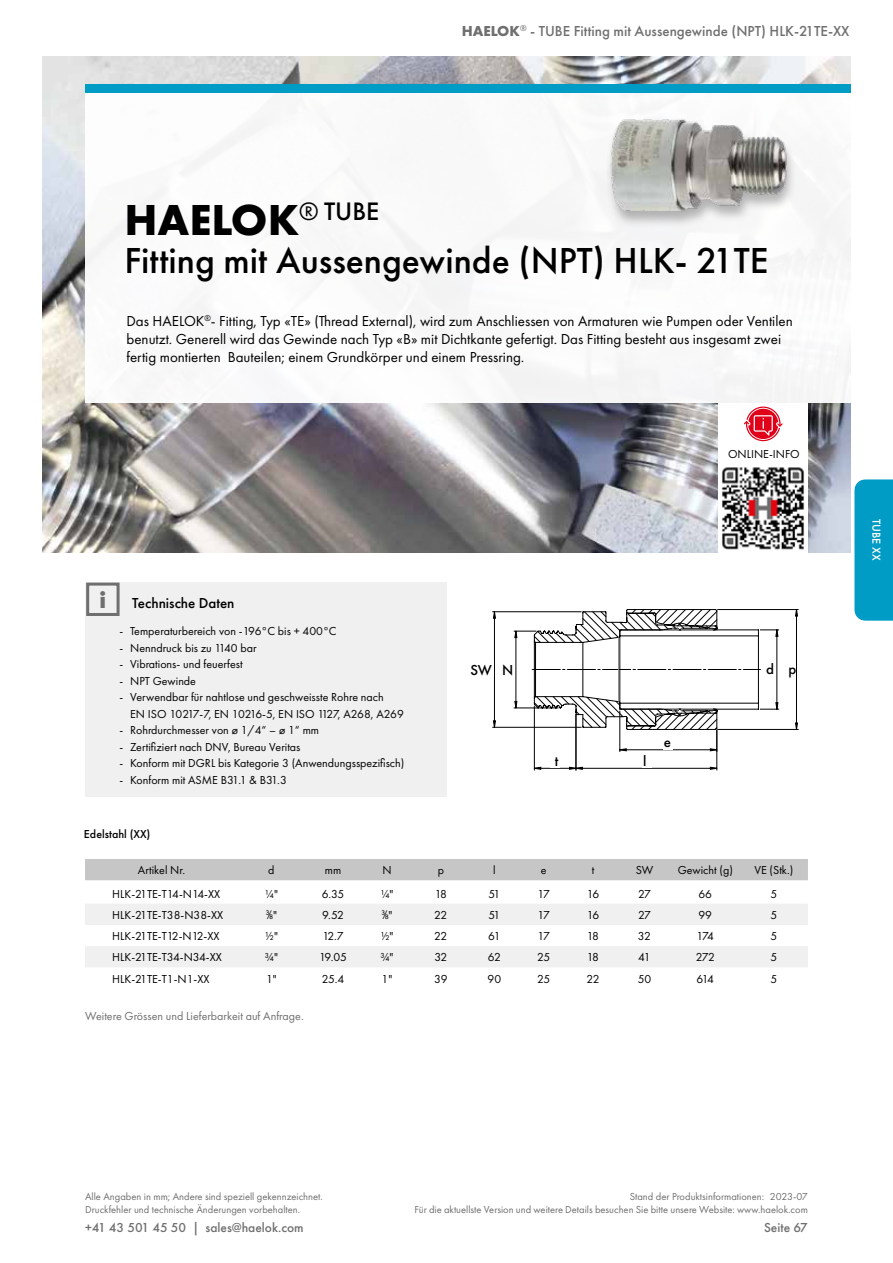
<style>
.page{position:relative;width:893px;height:1263px;background:#fff}
.page>*{position:absolute;margin:0;border:0;box-sizing:border-box;transform-origin:0 0}
.t1{font:700 45px "Futura PT";color:#000}
.t2{font:500 37.5px "Futura PT";color:#000}
.t3{font:800 condensed 21px "Futura";color:#706f6f}
.t4{font:15px/18px "Futura PT";color:#000}
.t5{font:500 15px "Futura PT";color:#706f6f}
.t6{font:500 15px "Futura PT";color:#000}
.t7{font:500 13.5px "Futura PT";color:#706f6f}
.t8{font:12px/16.5px "Futura PT";color:#000}
.t9{font:12px "Futura PT";color:#706f6f}
.t10{font:500 12px "Futura PT";color:#000}
.t11{font:700 12px "Letter Gothic Std";color:#000}
.t12{font:500 12px "Futura PT";color:#fff}
.t13{font:10.5px "Futura PT";color:#706f6f}
.t14{font:8.85px "Arial Narrow";color:#000}
.t15{font:8.85px "Arial";color:#000}
.s1{font-weight:700}
.s2{font-family:"Futura PT";font-weight:400}
</style>
<div class="page">
<div style="left:854px;top:479px;width:39px;height:142px;background:#009cc5"></div>
<img style="left:43px;top:57px;width:807px;height:496px">
<div style="left:85px;top:84px;width:769px;height:319px;background:#fff"></div>
<div style="left:85px;top:583px;width:362px;height:213px;background:#f0f0f0"></div>
<div style="left:86px;top:583px;width:34px;height:33px;border:3px solid #706f6f"></div>
<svg style="left:85px;top:904px;width:723px;height:63px;fill:#f0f0f0"></svg>
<div style="left:85px;top:84px;width:765px;height:9px;background:#009cc5"></div>
<hr style="left:469px;top:983px;width:339px;height:1px;background:#000">
<hr style="left:892px;top:585px;width:1px;height:212px;background:#000">
<hr style="left:469px;top:585px;width:339px;height:1px;background:#000">
<hr style="left:469px;top:585px;width:1px;height:212px;background:#000">
<svg style="left:493px;top:609px;width:305px;height:161px"></svg>
<hr style="left:618px;top:637px;width:1px;height:65px;background:#808080">
<img style="left:594px;top:118px;width:212px;height:148px">
<div style="left:484px;top:660px;width:10px;height:16px;background:#fff"></div>
<div style="left:505px;top:660px;width:10px;height:16px;background:#fff"></div>
<div style="left:766px;top:659px;width:10px;height:16px;background:#fff"></div>
<div style="left:786px;top:661px;width:10px;height:16px;background:#fff"></div>
<div style="left:663px;top:733px;width:10px;height:16px;background:#fff"></div>
<div style="left:550px;top:751px;width:10px;height:16px;background:#fff"></div>
<div style="left:642px;top:751px;width:10px;height:16px;background:#fff"></div>
<div style="left:719px;top:403px;width:89px;height:150px;background:#fff"></div>
<img style="left:722px;top:467px;width:83px;height:83px">
<svg style="left:744px;top:407px;width:39px;height:34px"></svg>
<div style="left:85px;top:859px;width:723px;height:21px;background:#c6c6c6"></div>
<p class="t5" style="left:462px;top:22px;width:389px"><span class="s1">HAELOK</span><sup>®</sup> - TUBE Fitting mit Aussengewinde (NPT) HLK-21TE-XX</p>
<h1 class="t1" style="left:124px;top:191px;width:256px">HAELOK<sup>®</sup> <sup>TUBE</sup></h1>
<h2 class="t2" style="left:124px;top:238px;width:646px">Fitting mit Aussengewinde (NPT) HLK- 21TE</h2>
<p class="t4" style="left:126px;top:312px;width:668px">Das HAELOK<sup>®</sup>- Fitting, Typ «TE» (Thread External), wird zum Anschliessen von Armaturen wie Pumpen oder Ventilen benutzt. Generell wird das Gewinde nach Typ «B» mit Dichtkante gefertigt. Das Fitting besteht aus insgesamt zwei fertig montierten Bauteilen; einem Grundkörper und einem Pressring.</p>
<h3 class="t3" style="left:100px;top:586px;width:8px">i</h3>
<p class="t6" style="left:132px;top:594px;width:104px">Technische Daten</p>
<p class="t8" style="left:120px;top:623px;width:219px">- Temperaturbereich von -196°C bis + 400°C</p>
<p class="t8" style="left:120px;top:639px;width:139px">- Nenndruck bis zu 1140 bar</p>
<p class="t8" style="left:120px;top:656px;width:125px">- Vibrations- und feuerfest</p>
<p class="t8" style="left:120px;top:672px;width:78px">- NPT Gewinde</p>
<p class="t8" style="left:130px;top:689px;width:275px;text-indent:-11px">- Verwendbar für nahtlose und geschweisste Rohre nach<br>EN ISO 10217-7, EN 10216-5, EN ISO 1127, A268, A269</p>
<p class="t8" style="left:120px;top:722px;width:201px">- Rohrdurchmesser von ø 1/4“ – ø 1“ mm</p>
<p class="t8" style="left:120px;top:738px;width:182px">- Zertifiziert nach DNV, Bureau Veritas</p>
<p class="t8" style="left:120px;top:755px;width:286px">- Konform mit DGRL bis Kategorie 3 (Anwendungsspezifisch)</p>
<p class="t8" style="left:120px;top:771px;width:169px">- Konform mit ASME B31.1 &amp; B31.3</p>
<p class="t10" style="left:84px;top:827px;width:68px">Edelstahl (XX)</p>
<p class="t8" style="left:728px;top:446px;width:73px">ONLINE-INFO</p>
<p class="t6" style="left:470px;top:660px;width:44px">SW N</p>
<p class="t6" style="left:766px;top:660px;width:32px">d p</p>
<p class="t14" style="left:483px;top:675px;width:13px;rotate:-90deg">SW</p>
<p class="t14" style="left:504px;top:672px;width:7px;rotate:-90deg">G</p>
<p class="t14" style="left:765px;top:671px;width:6px;rotate:-90deg">d</p>
<p class="t14" style="left:785px;top:671px;width:6px;rotate:-90deg">p</p>
<p class="t6" style="left:555px;top:751px;width:5px">t</p>
<p class="t6" style="left:643px;top:751px;width:5px">l</p>
<p class="t14" style="left:554px;top:757px;width:4px">t</p>
<p class="t6" style="left:664px;top:733px;width:9px">e</p>
<p class="t14" style="left:666px;top:738px;width:6px">e</p>
<p class="t8" style="left:138px;top:862px;width:49px">Artikel Nr.</p>
<p class="t8" style="left:268px;top:862px;width:8px">d</p>
<p class="t8" style="left:325px;top:862px;width:18px">mm</p>
<p class="t8" style="left:382px;top:862px;width:11px">N</p>
<p class="t8" style="left:438px;top:862px;width:8px">p</p>
<p class="t8" style="left:493px;top:862px;width:4px">l</p>
<p class="t8" style="left:541px;top:862px;width:7px">e</p>
<p class="t8" style="left:592px;top:862px;width:4px">t</p>
<p class="t8" style="left:636px;top:862px;width:19px">SW</p>
<p class="t8" style="left:678px;top:862px;width:57px">Gewicht (g)</p>
<p class="t8" style="left:754px;top:862px;width:40px">VE (Stk.)</p>
<p class="t8" style="left:112px;top:885px;width:109px">HLK-21TE-T14-N14-XX</p>
<p class="t8" style="left:265px;top:885px;width:15px">1/4"</p>
<p class="t8" style="left:322px;top:885px;width:24px">6.35</p>
<p class="t8" style="left:380px;top:885px;width:15px">1/4"</p>
<p class="t8" style="left:435px;top:885px;width:14px">18</p>
<p class="t8" style="left:488px;top:885px;width:13px">51</p>
<p class="t8" style="left:538px;top:885px;width:14px">17</p>
<p class="t8" style="left:587px;top:885px;width:14px">16</p>
<p class="t8" style="left:638px;top:885px;width:14px">27</p>
<p class="t8" style="left:698px;top:885px;width:15px">66</p>
<p class="t8" style="left:770px;top:885px;width:8px">5</p>
<p class="t8" style="left:112px;top:906px;width:112px">HLK-21TE-T38-N38-XX</p>
<p class="t11" style="left:266px;top:907px;width:13px">3/8<span class="s2">"</span></p>
<p class="t8" style="left:322px;top:906px;width:23px">9.52</p>
<p class="t11" style="left:381px;top:907px;width:13px">3/8<span class="s2">"</span></p>
<p class="t8" style="left:434px;top:906px;width:15px">22</p>
<p class="t8" style="left:488px;top:906px;width:13px">51</p>
<p class="t8" style="left:538px;top:906px;width:14px">17</p>
<p class="t8" style="left:587px;top:906px;width:14px">16</p>
<p class="t8" style="left:638px;top:906px;width:14px">27</p>
<p class="t8" style="left:698px;top:906px;width:15px">99</p>
<p class="t8" style="left:770px;top:906px;width:8px">5</p>
<p class="t8" style="left:112px;top:928px;width:109px">HLK-21TE-T12-N12-XX</p>
<p class="t8" style="left:265px;top:928px;width:15px">1/2"</p>
<p class="t8" style="left:322px;top:928px;width:23px">12.7</p>
<p class="t8" style="left:380px;top:928px;width:15px">1/2"</p>
<p class="t8" style="left:434px;top:928px;width:15px">22</p>
<p class="t8" style="left:488px;top:928px;width:14px">61</p>
<p class="t8" style="left:538px;top:928px;width:14px">17</p>
<p class="t8" style="left:587px;top:928px;width:14px">18</p>
<p class="t8" style="left:638px;top:928px;width:15px">32</p>
<p class="t8" style="left:697px;top:928px;width:19px">174</p>
<p class="t8" style="left:770px;top:928px;width:8px">5</p>
<p class="t8" style="left:112px;top:949px;width:111px">HLK-21TE-T34-N34-XX</p>
<p class="t8" style="left:265px;top:949px;width:15px">3/4"</p>
<p class="t8" style="left:319px;top:949px;width:30px">19.05</p>
<p class="t8" style="left:380px;top:949px;width:15px">3/4"</p>
<p class="t8" style="left:434px;top:949px;width:15px">32</p>
<p class="t8" style="left:488px;top:949px;width:15px">62</p>
<p class="t8" style="left:537px;top:949px;width:15px">25</p>
<p class="t8" style="left:587px;top:949px;width:14px">18</p>
<p class="t8" style="left:638px;top:949px;width:14px">41</p>
<p class="t8" style="left:696px;top:949px;width:21px">272</p>
<p class="t8" style="left:770px;top:949px;width:8px">5</p>
<p class="t8" style="left:112px;top:970px;width:99px">HLK-21TE-T1-N1-XX</p>
<p class="t8" style="left:266px;top:970px;width:12px">1"</p>
<p class="t8" style="left:322px;top:970px;width:24px">25.4</p>
<p class="t8" style="left:382px;top:970px;width:12px">1"</p>
<p class="t8" style="left:434px;top:970px;width:15px">39</p>
<p class="t8" style="left:488px;top:970px;width:15px">90</p>
<p class="t8" style="left:537px;top:970px;width:15px">25</p>
<p class="t8" style="left:586px;top:970px;width:15px">22</p>
<p class="t8" style="left:638px;top:970px;width:15px">50</p>
<p class="t8" style="left:696px;top:970px;width:19px">614</p>
<p class="t8" style="left:770px;top:970px;width:8px">5</p>
<p class="t9" style="left:85px;top:1008px;width:220px">Weitere Grössen und Lieferbarkeit auf Anfrage.</p>
<p class="t12" style="left:884px;top:519px;width:43px;rotate:90deg">TUBE XX</p>
<p class="t13" style="left:85px;top:1190px;width:239px">Alle Angaben in mm; Andere sind speziell gekennzeichnet.</p>
<p class="t13" style="left:630px;top:1190px;width:136px">Stand der Produktsinformationen:</p>
<p class="t13" style="left:85px;top:1203px;width:217px">Druckfehler und technische Änderungen vorbehalten.</p>
<p class="t13" style="left:415px;top:1203px;width:395px">Für die aktuellste Version und weitere Details besuchen Sie bitte unsere Website: www.haelok.com</p>
<p class="t13" style="left:770px;top:1190px;width:39px">2023-07</p>
<p class="t7" style="left:85px;top:1219px;width:220px">+41 43 501 45 50 | sales@haelok.com</p>
<p class="t7" style="left:764px;top:1219px;width:45px">Seite 67</p>
<p class="t15" style="left:764px;top:1223px;width:7px">A</p>
</div>
